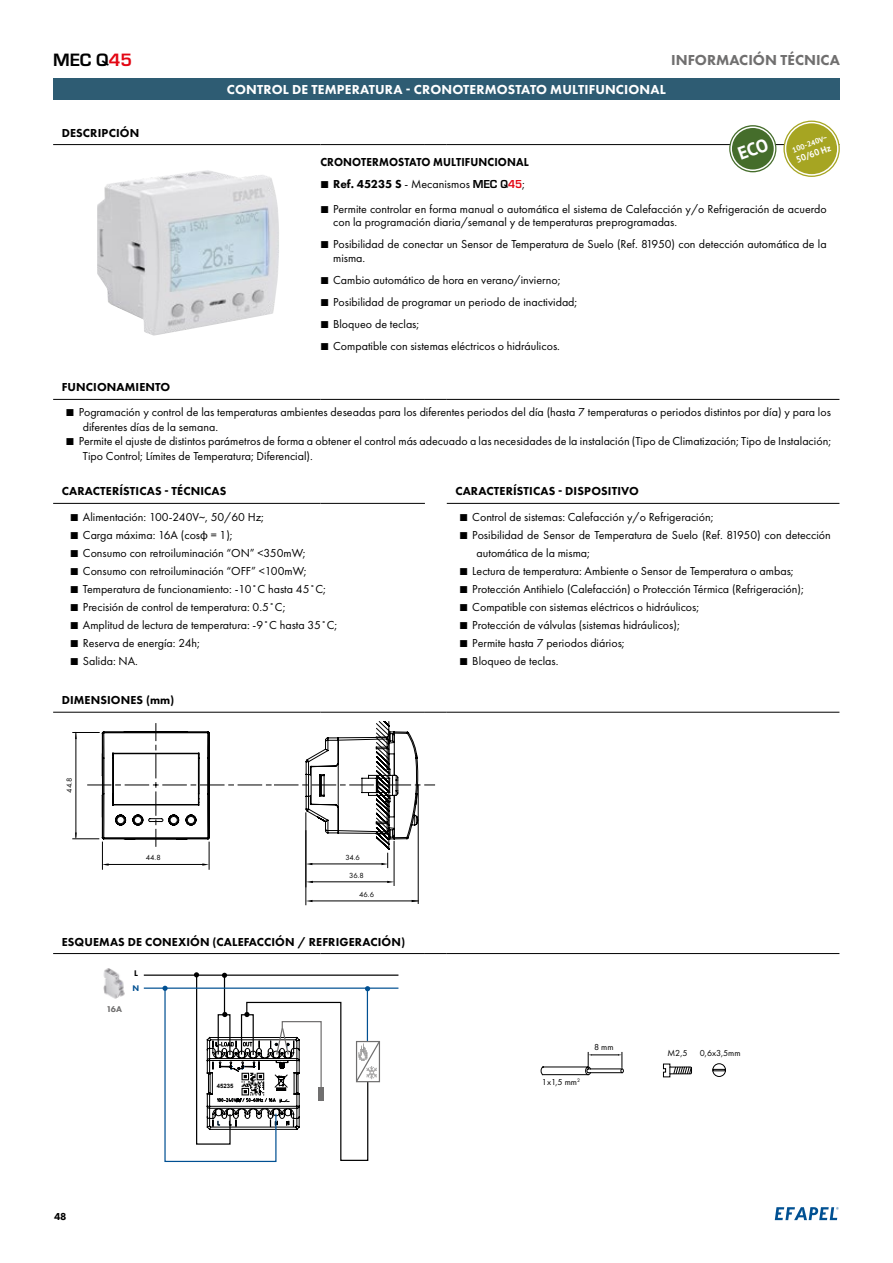
<style>
.page{position:relative;width:893px;height:1263px;background:#fff}
.page>*{position:absolute;margin:0;border:0;box-sizing:border-box;transform-origin:0 0}
.t1{font:700 18.6px "Eurostile";color:#000}
.t2{font:800 15px "Futura PT";color:#706f6f}
.t3{font:800 13.5px "Futura PT";letter-spacing:.01em;color:#fff}
.t4{font:12px/18px "Futura PT";color:#000}
.t5{font:800 12px "Futura PT";letter-spacing:.01em;color:#000}
.t6{font:800 12px/22px "Futura PT";letter-spacing:.01em;color:#000;scale:.93 1}
.t7{font:800 10.5px "Futura PT";color:#000}
.t8{font:9px "Futura PT";color:#000}
.t9{font:700 9px "PT Sans";color:#fff}
.t10{font:800 8.7px "Futura PT";color:#706f6f}
.t11{font:800 8.55px "Futura PT";color:#000}
.t12{font:800 8.55px "Futura PT";color:#005092}
.t13{font:7.65px "Futura PT";color:#000}
.t14{font:700 7.5px "PT Sans";color:#fff}
.t15{font:700 6px "Arial";color:#000}
.s1{color:#e30613}
.s2{font-weight:400}
.s3{font-family:"Eurostile";font-weight:700}
.s4{font-family:"Eurostile";font-weight:700;color:#e30613}
.s5{font-family:"Calibri"}
</style>
<div class="page">
<svg style="left:775px;top:1207px;width:63px;height:13px"></svg>
<div style="left:53px;top:79px;width:786px;height:21px;background:#2e5c73"></div>
<hr style="left:53px;top:144px;width:267px;height:1px;background:#000">
<hr style="left:320px;top:144px;width:105px;height:1px;background:#000">
<svg style="left:425px;top:144px;width:22px;height:1px"></svg>
<hr style="left:447px;top:144px;width:392px;height:1px;background:#000">
<hr style="left:53px;top:399px;width:267px;height:1px;background:#000">
<hr style="left:320px;top:399px;width:105px;height:1px;background:#000">
<svg style="left:425px;top:399px;width:22px;height:1px"></svg>
<hr style="left:447px;top:399px;width:392px;height:1px;background:#000">
<hr style="left:53px;top:503px;width:267px;height:1px;background:#000">
<hr style="left:320px;top:503px;width:105px;height:1px;background:#000">
<hr style="left:447px;top:503px;width:392px;height:1px;background:#000">
<hr style="left:53px;top:712px;width:267px;height:1px;background:#000">
<hr style="left:320px;top:712px;width:105px;height:1px;background:#000">
<svg style="left:425px;top:712px;width:22px;height:1px"></svg>
<hr style="left:447px;top:712px;width:392px;height:1px;background:#000">
<hr style="left:53px;top:953px;width:267px;height:1px;background:#000">
<hr style="left:320px;top:953px;width:105px;height:1px;background:#000">
<svg style="left:425px;top:953px;width:22px;height:1px"></svg>
<hr style="left:447px;top:953px;width:392px;height:1px;background:#000">
<img style="left:97px;top:170px;width:182px;height:166px">
<hr style="left:311px;top:901px;width:107px;height:1px;background:#000">
<hr style="left:394px;top:841px;width:1px;height:45px;background:#000">
<hr style="left:306px;top:830px;width:1px;height:75px;background:#000">
<hr style="left:311px;top:881px;width:77px;height:1px;background:#000">
<svg style="left:387px;top:881px;width:7px;height:2px"></svg>
<svg style="left:306px;top:881px;width:7px;height:2px"></svg>
<hr style="left:418px;top:784px;width:1px;height:120px;background:#000">
<svg style="left:72px;top:721px;width:363px;height:149px"></svg>
<hr style="left:144px;top:974px;width:254px;height:2px;background:#000">
<hr style="left:144px;top:987px;width:254px;height:2px;background:#005092">
<svg style="left:162px;top:972px;width:219px;height:190px"></svg>
<img style="left:103px;top:968px;width:22px;height:31px">
<svg style="left:540px;top:1052px;width:84px;height:23px"></svg>
<div style="left:712px;top:1063px;width:14px;height:14px;border:1px solid #000;border-radius:50%"></div>
<svg style="left:713px;top:1069px;width:13px;height:2px"></svg>
<svg style="left:663px;top:1063px;width:29px;height:14px"></svg>
<svg style="left:729px;top:125px;width:47px;height:47px"></svg>
<div style="left:730px;top:126px;width:45px;height:45px;border:2px solid #fff;border-radius:50%"></div>
<div style="left:783px;top:121px;width:57px;height:56px;background:#a6a522;border-radius:50%"></div>
<div style="left:785px;top:122px;width:53px;height:54px;border:2px solid #fff;border-radius:50%"></div>
<svg style="left:737px;top:138px;width:32px;height:22px"></svg>
<h1 class="t1" style="left:53px;top:46px;width:80px">MEC Q<span class="s1">45</span></h1>
<p class="t5" style="left:62px;top:126px;width:79px">DESCRIPCIÓN</p>
<p class="t2" style="left:671px;top:50px;width:170px">INFORMACIÓN TÉCNICA</p>
<p class="t3" style="left:227px;top:81px;width:440px">CONTROL DE TEMPERATURA - CRONOTERMOSTATO MULTIFUNCIONAL</p>
<p class="t14" style="left:791px;top:145px;width:38px;rotate:-20deg">100-240V~</p>
<p class="t9" style="left:794px;top:154px;width:38px;rotate:-20deg">50/60 Hz</p>
<p class="t6" style="left:333px;top:150px;width:212px;text-indent:-13px">CRONOTERMOSTATO MULTIFUNCIONAL<br>Ref. 45235 S <span class="s2">- Mecanismos</span> <span class="s3">MEC Q</span><span class="s4">45</span><span class="s2">;</span></p>
<p class="t4" style="left:333px;top:202px;width:495px;line-height:13.5px">Permite controlar en forma manual o automática el sistema de Calefacción y/o Refrigeración de acuerdo con la programación diaria/semanal y de temperaturas preprogramadas.</p>
<p class="t4" style="left:333px;top:237px;width:495px;line-height:13.5px">Posibilidad de conectar un Sensor de Temperatura de Suelo (Ref. 81950) con detección automática de la misma.</p>
<p class="t4" style="left:333px;top:269px;width:246px;line-height:22px">Cambio automático de hora en verano/invierno; Posibilidad de programar un periodo de inactividad; Bloqueo de teclas;<br>Compatible con sistemas eléctricos o hidráulicos.</p>
<p class="t5" style="left:62px;top:380px;width:110px">FUNCIONAMIENTO</p>
<p class="t4" style="left:79px;top:403px;width:754px">Pogramación y control de las temperaturas ambientes deseadas para los diferentes periodos del día (hasta 7 temperaturas o periodos distintos por día) y para los</p>
<p class="t4" style="left:83px;top:418px;width:137px">diferentes días de la semana.</p>
<p class="t4" style="left:79px;top:432px;width:754px">Permite el ajuste de distintos parámetros de forma a obtener el control más adecuado a las necesidades de la instalación (Tipo de Climatización; Tipo de Instalación;</p>
<p class="t4" style="left:83px;top:447px;width:231px">Tipo Control; Límites de Temperatura; Diferencial).</p>
<p class="t5" style="left:62px;top:484px;width:166px">CARACTERÍSTICAS - TÉCNICAS</p>
<p class="t5" style="left:455px;top:484px;width:185px">CARACTERÍSTICAS - DISPOSITIVO</p>
<p class="t4" style="left:83px;top:508px;width:256px">Alimentación: 100-240V~, 50/60 Hz;<br>Carga máxima: 16A (cos<span class="s5">φ</span> = 1);<br>Consumo con retroiluminación “ON” &lt;350mW; Consumo con retroiluminación “OFF” &lt;100mW; Temperatura de funcionamiento: -10˚C hasta 45˚C; Precisión de control de temperatura: 0.5˚C;<br>Amplitud de lectura de temperatura: -9˚C hasta 35˚C; Reserva de energía: 24h;<br>Salida: NA.</p>
<p class="t4" style="left:472px;top:508px;width:243px">Control de sistemas: Calefacción y/o Refrigeración;</p>
<p class="t4" style="left:472px;top:526px;width:360px">Posibilidad de Sensor de Temperatura de Suelo (Ref. 81950) con detección</p>
<p class="t4" style="left:477px;top:544px;width:115px">automática de la misma;</p>
<p class="t4" style="left:472px;top:562px;width:323px">Lectura de temperatura: Ambiente o Sensor de Temperatura o ambas;</p>
<p class="t4" style="left:472px;top:580px;width:333px">Protección Antihielo (Calefacción) o Protección Térmica (Refrigeración);</p>
<p class="t4" style="left:472px;top:598px;width:228px">Compatible con sistemas eléctricos o hidráulicos;</p>
<p class="t4" style="left:472px;top:616px;width:209px">Protección de válvulas (sistemas hidráulicos);</p>
<p class="t4" style="left:472px;top:634px;width:154px">Permite hasta 7 periodos diários;</p>
<p class="t4" style="left:472px;top:652px;width:88px">Bloqueo de teclas.</p>
<p class="t5" style="left:62px;top:692px;width:114px">DIMENSIONES (mm)</p>
<p class="t13" style="left:65px;top:793px;width:16px;rotate:-90deg">44.8</p>
<p class="t13" style="left:345px;top:853px;width:16px">34.6</p>
<p class="t13" style="left:349px;top:870px;width:16px">36.8</p>
<p class="t13" style="left:359px;top:889px;width:16px">46.6</p>
<p class="t5" style="left:62px;top:934px;width:345px">ESQUEMAS DE CONEXIÓN (CALEFACCIÓN / REFRIGERACIÓN)</p>
<p class="t11" style="left:134px;top:968px;width:5px">L</p>
<p class="t12" style="left:133px;top:982px;width:8px">N</p>
<p class="t10" style="left:106px;top:1004px;width:17px">16A</p>
<p class="t13" style="left:146px;top:853px;width:16px">44.8</p>
<p class="t7" style="left:54px;top:1210px;width:14px">48</p>
<p class="t15" style="left:217px;top:1082px;width:18px">45235</p>
<p class="t8" style="left:542px;top:1077px;width:40px">1x1,5 mm<sup>2</sup></p>
<p class="t8" style="left:594px;top:1042px;width:21px">8 mm</p>
<p class="t8" style="left:667px;top:1047px;width:22px">M2,5</p>
<p class="t8" style="left:700px;top:1048px;width:42px">0,6x3,5mm</p>
</div>
